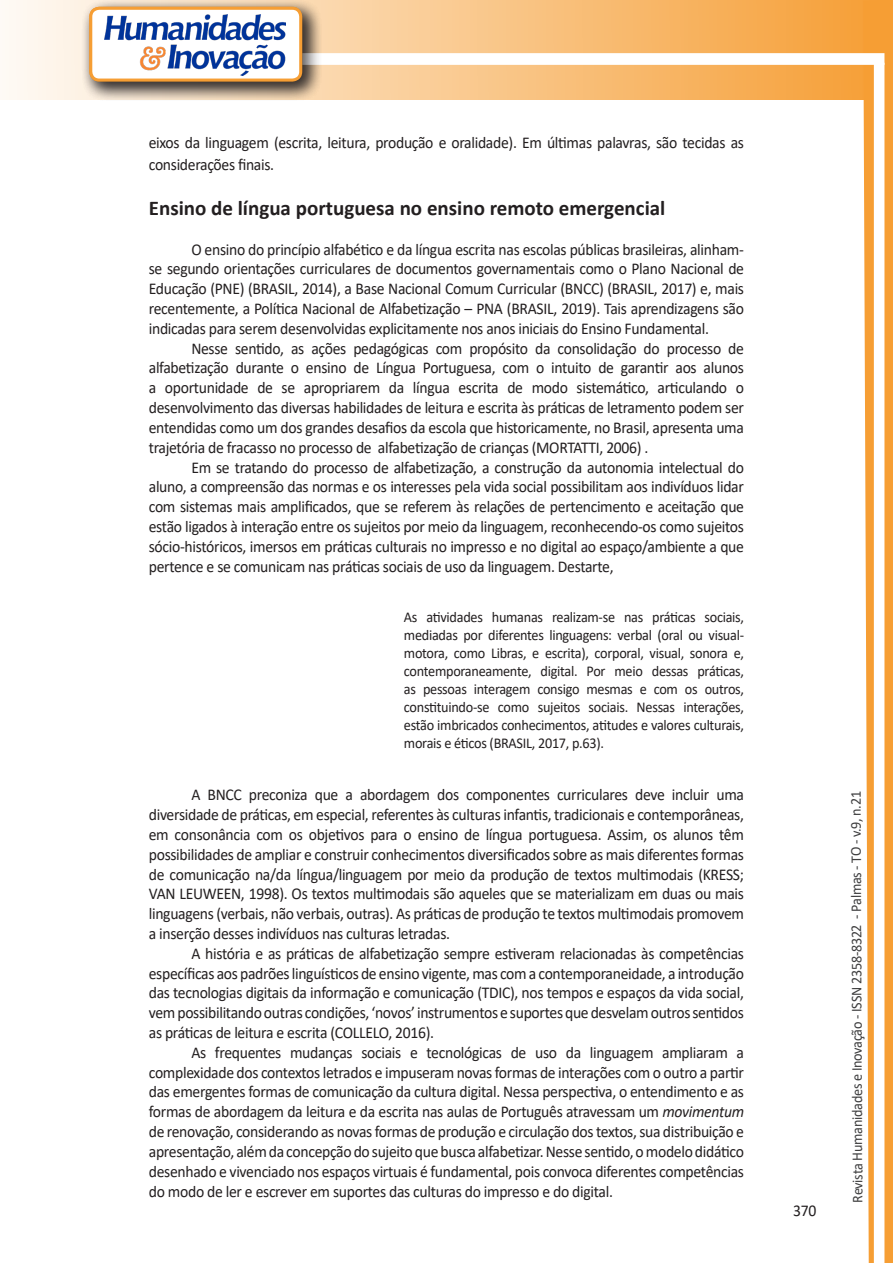
<style>
.page{position:relative;width:893px;height:1263px;background:#fff}
.page>*{position:absolute;margin:0;border:0;box-sizing:border-box;transform-origin:0 0}
.Titulo_2{font:700 21px "Calibri";color:#231f20}
.texto{font:16.5px/19.8px "Calibri";letter-spacing:-.02em;color:#231f20;text-align:justify;scale:.95 1}
.citacao{font:15px/18px "Calibri";letter-spacing:-.02em;color:#231f20;text-align:justify;scale:.95 1}
.t1{font:15px "Calibri";letter-spacing:-.025em;color:#3e3e3f;scale:.95 1}
.s1{font-style:italic}
</style>
<div class="page">
<svg style="left:5px;top:0;width:858px;height:100px;background:#f9c484"></svg>
<div style="left:302px;top:53px;width:582px;height:12px;background:#fff;border:2px solid #fff"></div>
<svg style="left:863px;top:0;width:30px;height:1263px"></svg>
<div style="left:81px;top:0;width:241px;height:102px;background:#231f20;opacity:.75"></div>
<svg style="left:91px;top:8px;width:210px;height:72px"></svg>
<div style="left:89px;top:7px;width:213px;height:75px;border:3px solid #f69e34;border-radius:9px"></div>
<p class="texto" style="left:149px;top:132px;width:628px;line-height:21.6px">eixos da linguagem (escrita, leitura, produção e oralidade). Em últimas palavras, são tecidas as considerações finais.</p>
<p class="Titulo_2" style="left:149px;top:193px;width:518px">Ensino de língua portuguesa no ensino remoto emergencial</p>
<p class="texto" style="left:149px;top:239px;width:628px;text-indent:43px">O ensino do princípio alfabético e da língua escrita nas escolas públicas brasileiras, alinham&shy;se segundo orientações curriculares de documentos governamentais como o Plano Nacional de Educação (PNE) (BRASIL, 2014), a Base Nacional Comum Curricular (BNCC) (BRASIL, 2017) e, mais recentemente, a Política Nacional de Alfabetização – PNA (BRASIL, 2019). Tais aprendizagens são indicadas para serem desenvolvidas explicitamente nos anos iniciais do Ensino Fundamental.</p>
<p class="texto" style="left:149px;top:338px;width:628px;text-indent:43px">Nesse sentido, as ações pedagógicas com propósito da consolidação do processo de alfabetização durante o ensino de Língua Portuguesa, com o intuito de garantir aos alunos a oportunidade de se apropriarem da língua escrita de modo sistemático, articulando o desenvolvimento das diversas habilidades de leitura e escrita às práticas de letramento podem ser entendidas como um dos grandes desafios da escola que historicamente, no Brasil, apresenta uma trajetória de fracasso no processo de alfabetização de crianças (MORTATTI, 2006) .</p>
<p class="texto" style="left:149px;top:457px;width:628px;text-indent:43px">Em se tratando do processo de alfabetização, a construção da autonomia intelectual do aluno, a compreensão das normas e os interesses pela vida social possibilitam aos indivíduos lidar com sistemas mais amplificados, que se referem às relações de pertencimento e aceitação que estão ligados à interação entre os sujeitos por meio da linguagem, reconhecendo-os como sujeitos sócio-históricos, imersos em práticas culturais no impresso e no digital ao espaço/ambiente a que pertence e se comunicam nas práticas sociais de uso da linguagem. Destarte,</p>
<p class="citacao" style="left:404px;top:608px;width:360px">As atividades humanas realizam-se nas práticas sociais, mediadas por diferentes linguagens: verbal (oral ou visual&shy;motora, como Libras, e escrita), corporal, visual, sonora e, contemporaneamente, digital. Por meio dessas práticas, as pessoas interagem consigo mesmas e com os outros, constituindo-se como sujeitos sociais. Nessas interações, estão imbricados conhecimentos, atitudes e valores culturais, morais e éticos (BRASIL, 2017, p.63).</p>
<p class="texto" style="left:149px;top:785px;width:628px;text-indent:43px">A BNCC preconiza que a abordagem dos componentes curriculares deve incluir uma diversidade de práticas, em especial, referentes às culturas infantis, tradicionais e contemporâneas, em consonância com os objetivos para o ensino de língua portuguesa. Assim, os alunos têm possibilidades de ampliar e construir conhecimentos diversificados sobre as mais diferentes formas de comunicação na/da língua/linguagem por meio da produção de textos multimodais (KRESS; VAN LEUWEEN, 1998). Os textos multimodais são aqueles que se materializam em duas ou mais linguagens (verbais, não verbais, outras). As práticas de produção te textos multimodais promovem a inserção desses indivíduos nas culturas letradas.</p>
<p class="texto" style="left:149px;top:943px;width:628px;text-indent:43px">A história e as práticas de alfabetização sempre estiveram relacionadas às competências específicas aos padrões linguísticos de ensino vigente, mas com a contemporaneidade, a introdução das tecnologias digitais da informação e comunicação (TDIC), nos tempos e espaços da vida social, vem possibilitando outras condições, ‘novos’ instrumentos e suportes que desvelam outros sentidos as práticas de leitura e escrita (COLLELO, 2016).</p>
<p class="texto" style="left:149px;top:1042px;width:628px;text-indent:43px">As frequentes mudanças sociais e tecnológicas de uso da linguagem ampliaram a complexidade dos contextos letrados e impuseram novas formas de interações com o outro a partir das emergentes formas de comunicação da cultura digital. Nessa perspectiva, o entendimento e as formas de abordagem da leitura e da escrita nas aulas de Português atravessam um <span class="s1">movimentum </span>de renovação, considerando as novas formas de produção e circulação dos textos, sua distribuição e apresentação, além da concepção do sujeito que busca alfabetizar. Nesse sentido, o modelo didático desenhado e vivenciado nos espaços virtuais é fundamental, pois convoca diferentes competências do modo de ler e escrever em suportes das culturas do impresso e do digital.</p>
<p class="texto" style="left:793px;top:1200px;width:26px">370</p>
<p class="t1" style="left:846px;top:1203px;width:435px;rotate:-90deg">Revista Humanidades e Inovação - ISSN 2358-8322 - Palmas - TO - v.9, n.21</p>
</div>
